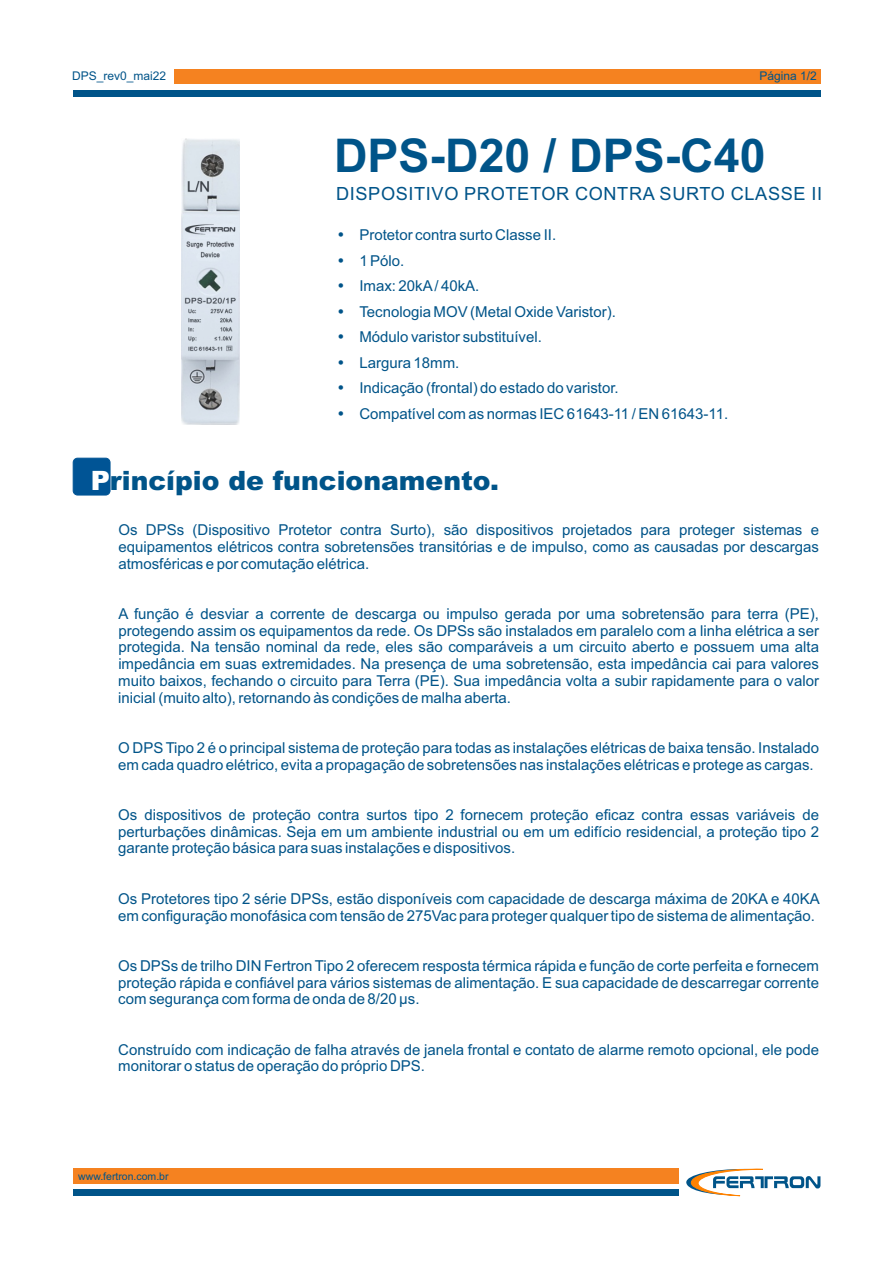
<style>
.page{position:relative;width:893px;height:1263px;background:#fff}
.page>*{position:absolute;margin:0;border:0;box-sizing:border-box;transform-origin:0 0}
.t1{font:700 46.5px "Arial";color:#005489}
.t2{font:900 26.7px "Arial";color:#005489}
.t3{font:18.15px "Arial";letter-spacing:.035em;color:#005489}
.t4{font:15px/16.8px "Arial";color:#005489}
.t5{font:12px "Arial";color:#005489}
.t6{font:10.5px "Arial";color:#005489}
.s1{color:#fff}
</style>
<div class="page">
<div style="left:73px;top:1189px;width:605px;height:7px;background:#005489"></div>
<div style="left:73px;top:1169px;width:605px;height:15px;background:#f58220"></div>
<svg style="left:686px;top:1168px;width:134px;height:29px"></svg>
<img style="left:182px;top:139px;width:57px;height:285px">
<div style="left:73px;top:458px;width:37px;height:37px;background:#005495;border:1px solid #005495;border-radius:4px"></div>
<div style="left:73px;top:90px;width:747px;height:7px;background:#005489"></div>
<div style="left:174px;top:70px;width:646px;height:14px;background:#f58220"></div>
<p class="t5" style="left:72px;top:71px;width:96px">DPS_rev0_mai22</p>
<p class="t5" style="left:759px;top:71px;width:59px">Página 1/2</p>
<h1 class="t1" style="left:334px;top:139px;width:433px">DPS-D20 / DPS-C40</h1>
<p class="t3" style="left:336px;top:186px;width:488px">DISPOSITIVO PROTETOR CONTRA SURTO CLASSE II</p>
<p class="t4" style="left:359px;top:224px;width:370px;line-height:25.5px">Protetor contra surto Classe II.<br>1 Pólo.<br>Imax: 20kA/ 40kA.<br>Tecnologia MOV (Metal Oxide Varistor).<br>Módulo varistor substituível.<br>Largura 18mm.<br>Indicação (frontal) do estado do varistor.<br>Compatível com as normas IEC 61643-11 / EN 61643-11.</p>
<h2 class="t2" style="left:91px;top:471px;width:410px"><span class="s1">P</span>rincípio de funcionamento.</h2>
<p class="t4" style="left:118px;top:523px;width:702px;text-align:justify">Os DPSs (Dispositivo Protetor contra Surto), são dispositivos projetados para proteger sistemas e equipamentos elétricos contra sobretensões transitórias e de impulso, como as causadas por descargas atmosféricas e por comutação elétrica.</p>
<p class="t4" style="left:118px;top:607px;width:702px;text-align:justify">A função é desviar a corrente de descarga ou impulso gerada por uma sobretensão para terra (PE), protegendo assim os equipamentos da rede. Os DPSs são instalados em paralelo com a linha elétrica a ser protegida. Na tensão nominal da rede, eles são comparáveis a um circuito aberto e possuem uma alta impedância em suas extremidades. Na presença de uma sobretensão, esta impedância cai para valores muito baixos, fechando o circuito para Terra (PE). Sua impedância volta a subir rapidamente para o valor inicial (muito alto), retornando às condições de malha aberta.</p>
<p class="t4" style="left:118px;top:741px;width:702px">O DPS Tipo 2 é o principal sistema de proteção para todas as instalações elétricas de baixa tensão. Instalado em cada quadro elétrico, evita a propagação de sobretensões nas instalações elétricas e protege as cargas.</p>
<p class="t4" style="left:118px;top:808px;width:702px;text-align:justify">Os dispositivos de proteção contra surtos tipo 2 fornecem proteção eficaz contra essas variáveis de perturbações dinâmicas. Seja em um ambiente industrial ou em um edifício residencial, a proteção tipo 2 garante proteção básica para suas instalações e dispositivos.</p>
<p class="t4" style="left:118px;top:891px;width:703px">Os Protetores tipo 2 série DPSs, estão disponíveis com capacidade de descarga máxima de 20KA e 40KA em configuração monofásica com tensão de 275Vac para proteger qualquer tipo de sistema de alimentação.</p>
<p class="t4" style="left:118px;top:958px;width:702px;text-align:justify">Os DPSs de trilho DIN Fertron Tipo 2 oferecem resposta térmica rápida e função de corte perfeita e fornecem proteção rápida e confiável para vários sistemas de alimentação. E sua capacidade de descarregar corrente com segurança com forma de onda de 8/20 μs.</p>
<p class="t4" style="left:118px;top:1042px;width:702px">Construído com indicação de falha através de janela frontal e contato de alarme remoto opcional, ele pode monitorar o status de operação do próprio DPS.</p>
<p class="t6" style="left:78px;top:1172px;width:92px">www.fertron.com.br</p>
</div>
